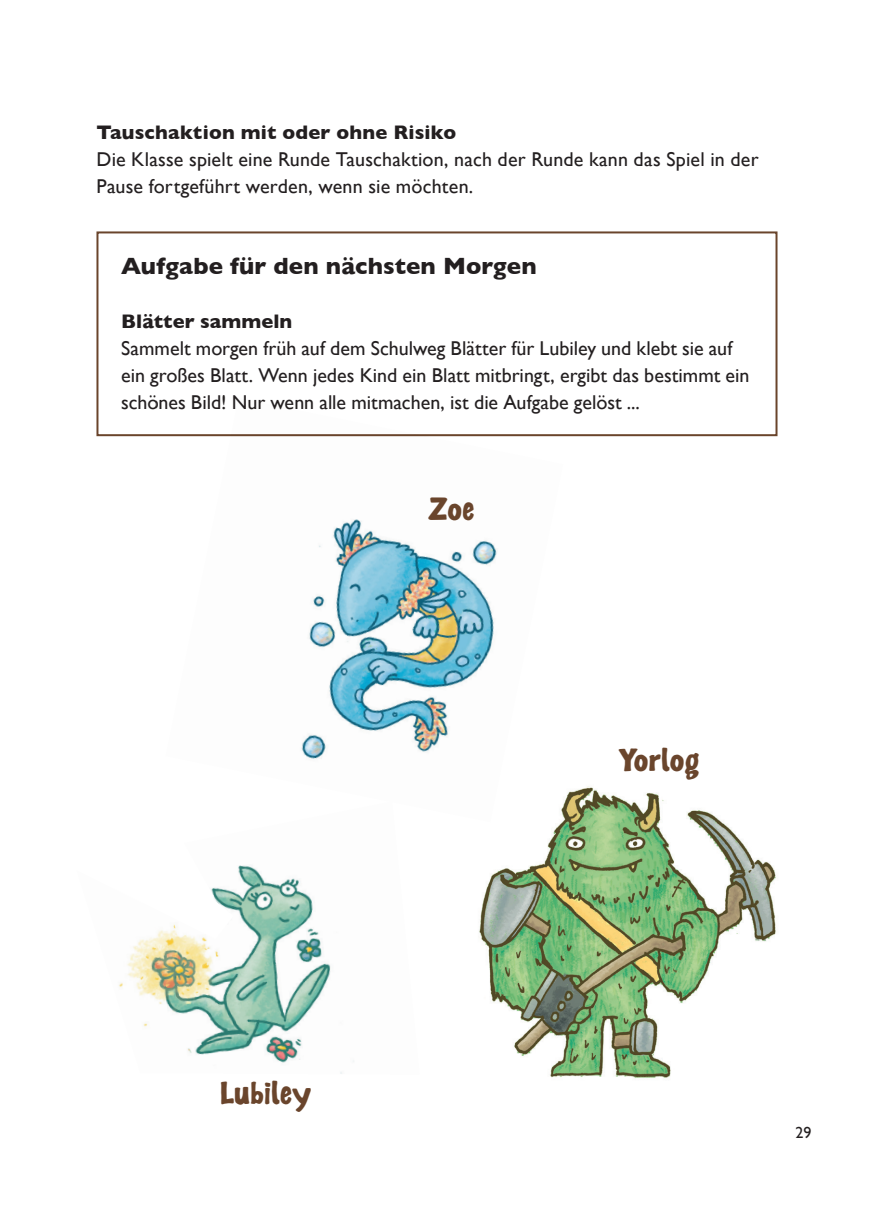
<style>
.page{position:relative;width:874px;height:1225px;background:#fff}
.page>*{position:absolute;margin:0;border:0;box-sizing:border-box;transform-origin:0 0}
.t1{font:700 32px "Nodfani";letter-spacing:-.01em;color:#6a452c}
.t2{font:700 24px "Gill Sans";letter-spacing:.005em;color:#231f20}
.t3{font:20px/27px "Gill Sans";letter-spacing:.005em;color:#231f20}
.t4{font:700 20px "Gill Sans";letter-spacing:.01em;color:#231f20}
.t5{font:16px "Gill Sans";color:#231f20}
</style>
<div class="page">
<div style="left:96px;top:231px;width:681px;height:205px;border:2px solid #6a452c"></div>
<img style="left:479px;top:786px;width:297px;height:292px">
<img style="left:166px;top:433px;width:397px;height:389px">
<img style="left:119px;top:801px;width:300px;height:273px">
<p class="t4" style="left:96px;top:116px;width:361px">Tauschaktion mit oder ohne Risiko</p>
<p class="t3" style="left:96px;top:146px;width:663px">Die Klasse spielt eine Runde Tauschaktion, nach der Runde kann das Spiel in der<br>Pause fortgeführt werden, wenn sie möchten.</p>
<p class="t2" style="left:121px;top:247px;width:417px">Aufgabe für den nächsten Morgen</p>
<p class="t4" style="left:121px;top:305px;width:172px">Blätter sammeln</p>
<p class="t3" style="left:121px;top:335px;width:629px">Sammelt morgen früh auf dem Schulweg Blätter für Lubiley und klebt sie auf ein großes Blatt. Wenn jedes Kind ein Blatt mitbringt, ergibt das bestimmt ein schönes Bild! Nur wenn alle mitmachen, ist die Aufgabe gelöst ...</p>
<h1 class="t1" style="left:427px;top:493px;width:49px">Zoe</h1>
<h1 class="t1" style="left:617px;top:743px;width:83px">Yorlog</h1>
<h1 class="t1" style="left:220px;top:1077px;width:93px">Lubiley</h1>
<p class="t5" style="left:795px;top:1123px;width:18px">29</p>
</div>
